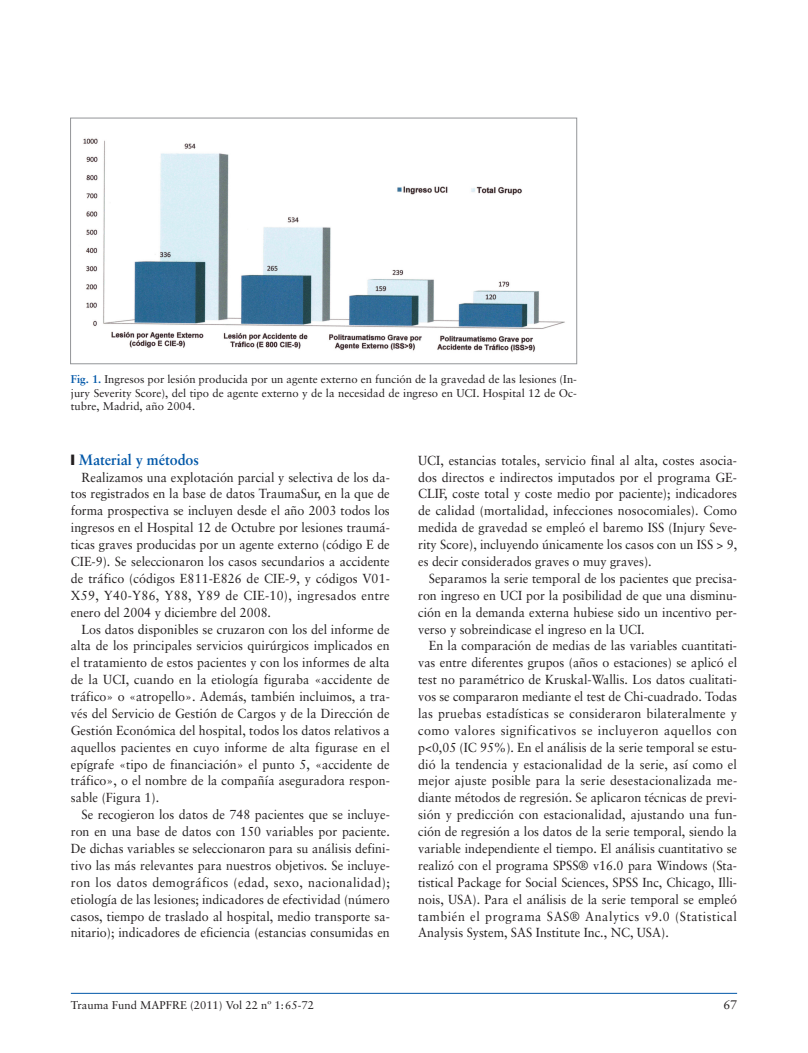
<style>
.page{position:relative;width:808px;height:1053px;background:#fff}
.page>*{position:absolute;margin:0;border:0;box-sizing:border-box;transform-origin:0 0}
.t1{font:700 15px "Sabon";color:#0157a8;scale:.95 1}
.t2{font:13.12px/16.9px "Sabon";color:#231f20;text-align:justify;scale:.95 1}
.t3{font:12.5px "Sabon";color:#231f20}
.t4{font:11.25px/13.8px "Sabon";color:#231f20;text-align:justify}
.s1{font-weight:700;color:#0157a8}
.s2{color:#231f20}
</style>
<div class="page">
<hr style="left:71px;top:992px;width:666px;height:1px;background:#0157a8">
<img style="left:83px;top:138px;width:482px;height:214px">
<div style="left:70px;top:118px;width:507px;height:246px;border:1px solid #939598"></div>
<p class="t4" style="left:71px;top:373px;width:508px"><span class="s1">Fig. 1.</span> Ingresos por lesión producida por un agente externo en función de la gravedad de las lesiones (In&shy;jury Severity Score), del tipo de agente externo y de la necesidad de ingreso en UCI. Hospital 12 de Oc&shy;tubre, Madrid, año 2004.</p>
<p class="t1" style="left:71px;top:453px;width:136px"><span class="s2">❙</span> Material y métodos</p>
<p class="t2" style="left:71px;top:469px;width:337px;text-indent:11px">Realizamos una explotación parcial y selectiva de los da&shy;tos registrados en la base de datos TraumaSur, en la que de forma prospectiva se incluyen desde el año 2003 todos los ingresos en el Hospital 12 de Octubre por lesiones traumá&shy;ticas graves producidas por un agente externo (código E de CIE-9). Se seleccionaron los casos secundarios a accidente de tráfico (códigos E811-E826 de CIE-9, y códigos V01- X59, Y40-Y86, Y88, Y89 de CIE-10), ingresados entre enero del 2004 y diciembre del 2008.</p>
<p class="t2" style="left:71px;top:621px;width:337px;text-indent:11px">Los datos disponibles se cruzaron con los del informe de alta de los principales servicios quirúrgicos implicados en el tratamiento de estos pacientes y con los informes de alta de la UCI, cuando en la etiología figuraba «accidente de tráfico» o «atropello». Además, también incluimos, a tra&shy;vés del Servicio de Gestión de Cargos y de la Dirección de Gestión Económica del hospital, todos los datos relativos a aquellos pacientes en cuyo informe de alta figurase en el epígrafe «tipo de financiación» el punto 5, «accidente de tráfico», o el nombre de la compañía aseguradora respon&shy;sable (Figura 1).</p>
<p class="t2" style="left:71px;top:807px;width:337px;text-indent:11px">Se recogieron los datos de 748 pacientes que se incluye&shy;ron en una base de datos con 150 variables por paciente.<br>De dichas variables se seleccionaron para su análisis defini&shy;tivo las más relevantes para nuestros objetivos. Se incluye&shy;ron los datos demográficos (edad, sexo, nacionalidad); etiología de las lesiones; indicadores de efectividad (número casos, tiempo de traslado al hospital, medio transporte sa&shy;nitario); indicadores de eficiencia (estancias consumidas en</p>
<p class="t2" style="left:418px;top:452px;width:337px">UCI, estancias totales, servicio final al alta, costes asocia&shy;dos directos e indirectos imputados por el programa GE-CLIF, coste total y coste medio por paciente); indicadores de calidad (mortalidad, infecciones nosocomiales). Como medida de gravedad se empleó el baremo ISS (Injury Seve&shy;rity Score), incluyendo únicamente los casos con un ISS &gt; 9, es decir considerados graves o muy graves).</p>
<p class="t2" style="left:418px;top:571px;width:337px;text-indent:11px">Separamos la serie temporal de los pacientes que precisa&shy;ron ingreso en UCI por la posibilidad de que una disminu&shy;ción en la demanda externa hubiese sido un incentivo per&shy;verso y sobreindicase el ingreso en la UCI.</p>
<p class="t2" style="left:418px;top:638px;width:337px;text-indent:11px">En la comparación de medias de las variables cuantitati&shy;vas entre diferentes grupos (años o estaciones) se aplicó el test no paramétrico de Kruskal-Wallis. Los datos cualitati&shy;vos se compararon mediante el test de Chi-cuadrado. Todas las pruebas estadísticas se consideraron bilateralmente y como valores significativos se incluyeron aquellos con p&lt;0,05 (IC 95%). En el análisis de la serie temporal se estu&shy;dió la tendencia y estacionalidad de la serie, así como el mejor ajuste posible para la serie desestacionalizada me&shy;diante métodos de regresión. Se aplicaron técnicas de previ&shy;sión y predicción con estacionalidad, ajustando una fun&shy;ción de regresión a los datos de la serie temporal, siendo la variable independiente el tiempo. El análisis cuantitativo se realizó con el programa SPSS® v16.0 para Windows (Sta&shy;tistical Package for Social Sciences, SPSS Inc, Chicago, Illi&shy;nois, USA). Para el análisis de la serie temporal se empleó también el programa SAS® Analytics v9.0 (Statistical Analysis System, SAS Institute Inc., NC, USA).</p>
<p class="t4" style="left:71px;top:998px;width:245px">Trauma Fund MAPFRE (2011) Vol 22 nº 1:65-72</p>
<p class="t3" style="left:723px;top:999px;width:15px">67</p>
</div>
